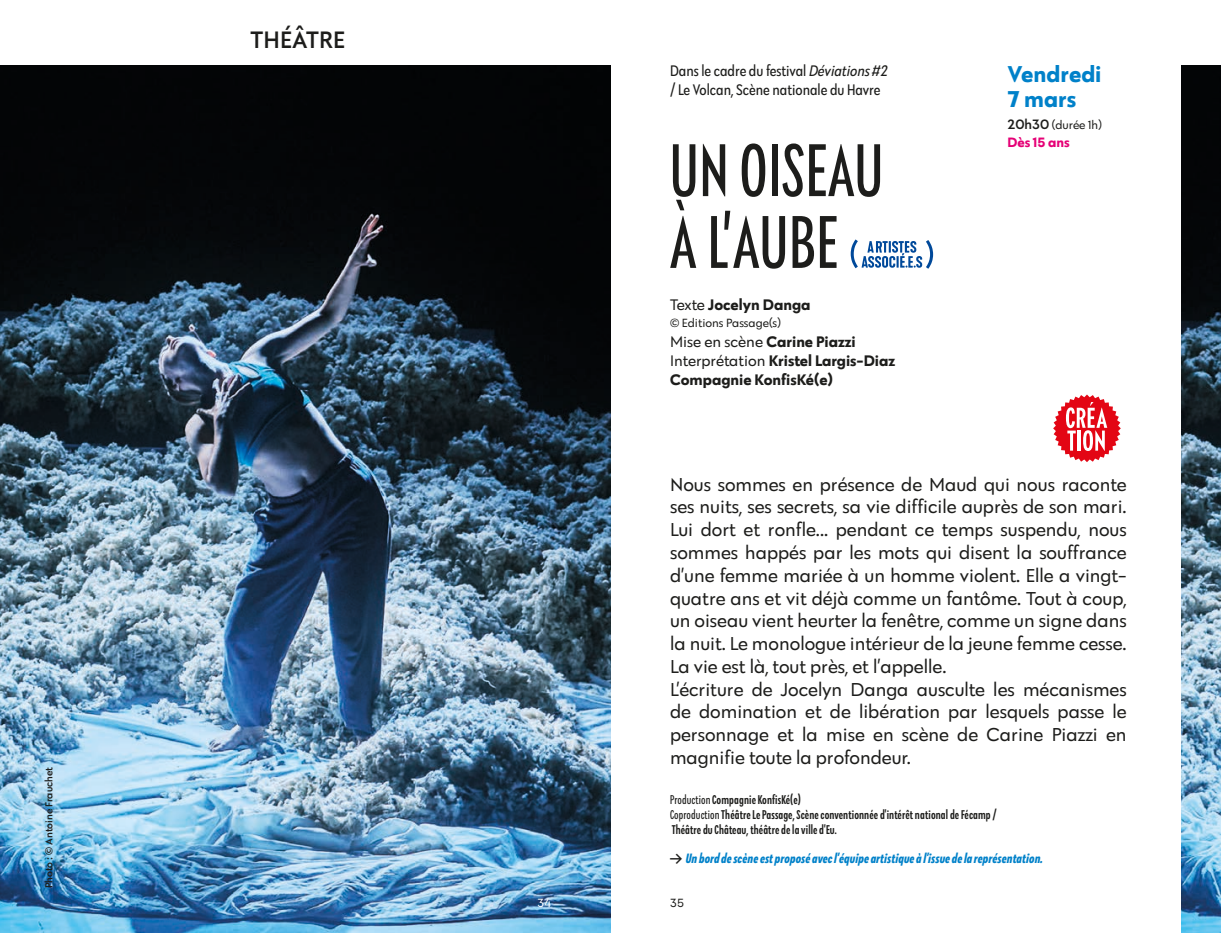
<style>
.page{position:relative;width:1221px;height:933px;background:#fff}
.page>*{position:absolute;margin:0;border:0;box-sizing:border-box;transform-origin:0 0}
.t1{font:condensed 77px/71.8px "Galatea";color:#1d1d1b}
.t2{font:500 24.5px "Galatea";letter-spacing:.01em;color:#1d1d1b}
.t3{font:700 23.62px/24.5px "Galatea";color:#0081c9}
.t4{font:19.25px/22.8px "Galatea";color:#1d1d1b}
.t5{font:700 15.75px/19.2px "Galatea";color:#1d1d1b}
.t6{font:condensed 15.75px/18.9px "Galatea";color:#1d1d1b}
.t7{font:italic 700 condensed 14px "Galatea";letter-spacing:.01em;color:#0081c9}
.t8{font:700 14px "Galatea";color:#e50076}
.t9{font:500 condensed 13.12px/14.9px "Galatea";letter-spacing:.01em;color:#1d1d1b}
.t10{font:12.25px "Galatea";color:#1d1d1b}
.t11{font:12.25px "Galatea";color:#fff}
.t12{font:500 10.5px "Galatea";color:#1d1d1b}
.s1{font-style:italic}
.s2{font-weight:400}
.s3{font-weight:500;font-size:14px}
.s4{font-family:"Arrowstfb";font-weight:400;font-style:normal;font-stretch:normal;font-size:10.5px;color:#1d1d1b}
</style>
<div class="page">
<img style="left:1181px;top:65px;width:39px;height:868px">
<img style="left:0;top:65px;width:610px;height:868px">
<svg style="left:1053px;top:394px;width:67px;height:68px"></svg>
<svg style="left:850px;top:239px;width:83px;height:30px"></svg>
<p class="t12" style="left:42px;top:888px;width:123px;rotate:-90deg">Photo : © Antoine Frauchet</p>
<p class="t2" style="left:250px;top:24px;width:96px">THÉÂTRE</p>
<p class="t11" style="left:537px;top:895px;width:15px">34</p>
<p class="t6" style="left:670px;top:61px;width:219px">Dans le cadre du festival <span class="s1">Déviations #2 </span>/ Le Volcan, Scène nationale du Havre</p>
<h1 class="t1" style="left:670px;top:132px;width:214px">UN OISEAU<br>À L’AUBE</h1>
<p class="t5" style="left:670px;top:294px;width:142px"><span class="s2">Texte</span> Jocelyn Danga</p>
<p class="t10" style="left:670px;top:315px;width:113px">© Editions Passage(s)</p>
<p class="t5" style="left:670px;top:331px;width:227px"><span class="s2">Mise en scène</span> Carine Piazzi<br><span class="s2">Interprétation</span> Kristel Largis-Diaz<br>Compagnie KonfisKé(e)</p>
<p class="t3" style="left:1007px;top:61px;width:95px">Vendredi<br>7 mars</p>
<p class="t10" style="left:1007px;top:117px;width:96px"><span class="s3">20h30</span> (durée 1h)</p>
<p class="t8" style="left:1007px;top:133px;width:64px">Dès 15 ans</p>
<p class="t4" style="left:670px;top:472px;width:458px">Nous sommes en présence de Maud qui nous raconte ses nuits, ses secrets, sa vie difficile auprès de son mari.<br>Lui dort et ronfle... pendant ce temps suspendu, nous sommes happés par les mots qui disent la souffrance d’une femme mariée à un homme violent. Elle a vingt&shy;quatre ans et vit déjà comme un fantôme. Tout à coup, un oiseau vient heurter la fenêtre, comme un signe dans la nuit. Le monologue intérieur de la jeune femme cesse.<br>La vie est là, tout près, et l’appelle.<br>L’écriture de Jocelyn Danga ausculte les mécanismes de domination et de libération par lesquels passe le personnage et la mise en scène de Carine Piazzi en magnifie toute la profondeur.</p>
<p class="t9" style="left:670px;top:791px;width:328px"><span class="s2">Production</span> Compagnie KonfisKé(e)<br><span class="s2">Coproduction</span> Théâtre Le Passage, Scène conventionnée d’intérêt national de Fécamp /<br>Théâtre du Château, théâtre de la ville d’Eu.</p>
<p class="t7" style="left:670px;top:849px;width:374px"><span class="s4">t</span> Un bord de scène est proposé avec l’équipe artistique à l’issue de la représentation.</p>
<p class="t10" style="left:670px;top:895px;width:15px">35</p>
</div>
